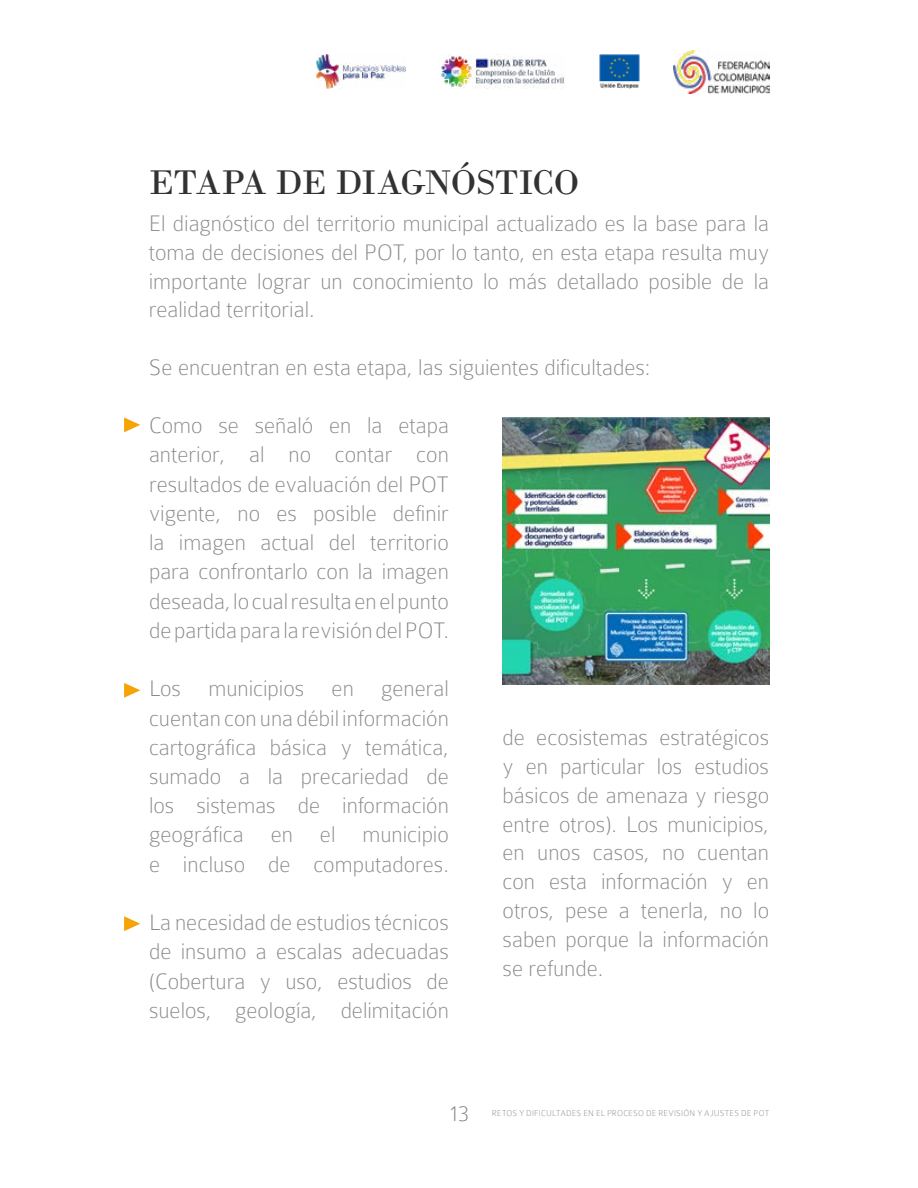
<style>
.page{position:relative;width:918px;height:1188px;background:#fff}
.page>*{position:absolute;margin:0;border:0;box-sizing:border-box;transform-origin:0 0}
.t1{font:36px "Bodoni";letter-spacing:-.03em;color:#333232}
.t2{font:100 24px/29.2px "Colaborate";color:#878787;text-align:justify}
.t3{font:100 9px "Colaborate";letter-spacing:.02em;color:#878787}
</style>
<div class="page">
<img style="left:673px;top:51px;width:96px;height:42px">
<img style="left:600px;top:55px;width:39px;height:34px">
<img style="left:316px;top:55px;width:89px;height:34px">
<img style="left:441px;top:55px;width:123px;height:34px">
<img style="left:503px;top:417px;width:266px;height:268px">
<svg style="left:124px;top:417px;width:16px;height:15px"></svg>
<svg style="left:124px;top:683px;width:16px;height:15px"></svg>
<svg style="left:124px;top:916px;width:16px;height:15px"></svg>
<h1 class="t1" style="left:149px;top:161px;width:432px">ETAPA DE DIAGNÓSTICO</h1>
<p class="t2" style="left:149px;top:209px;width:622px;line-height:28.8px">El diagnóstico del territorio municipal actualizado es la base para la toma de decisiones del POT, por lo tanto, en esta etapa resulta muy importante lograr un conocimiento lo más detallado posible de la realidad territorial.</p>
<p class="t2" style="left:149px;top:353px;width:503px">Se encuentran en esta etapa, las siguientes dificultades:</p>
<p class="t2" style="left:149px;top:411px;width:301px">Como se señaló en la etapa anterior, al no contar con resultados de evaluación del POT vigente, no es posible definir la imagen actual del territorio para confrontarlo con la imagen deseada, lo cual resulta en el punto de partida para la revisión del POT.</p>
<p class="t2" style="left:149px;top:674px;width:301px">Los municipios en general cuentan con una débil información cartográfica básica y temática, sumado a la precariedad de los sistemas de información geográfica en el municipio e incluso de computadores.</p>
<p class="t2" style="left:149px;top:908px;width:301px">La necesidad de estudios técnicos de insumo a escalas adecuadas (Cobertura y uso, estudios de suelos, geología, delimitación</p>
<p class="t2" style="left:503px;top:723px;width:268px;line-height:28.8px">de ecosistemas estratégicos y en particular los estudios básicos de amenaza y riesgo entre otros). Los municipios, en unos casos, no cuentan con esta información y en otros, pese a tenerla, no lo saben porque la información se refunde.</p>
<p class="t2" style="left:449px;top:1099px;width:22px">13</p>
<p class="t3" style="left:492px;top:1108px;width:279px">RETOS Y DIFICULTADES EN EL PROCESO DE REVISIÓN Y AJUSTES DE POT</p>
</div>
